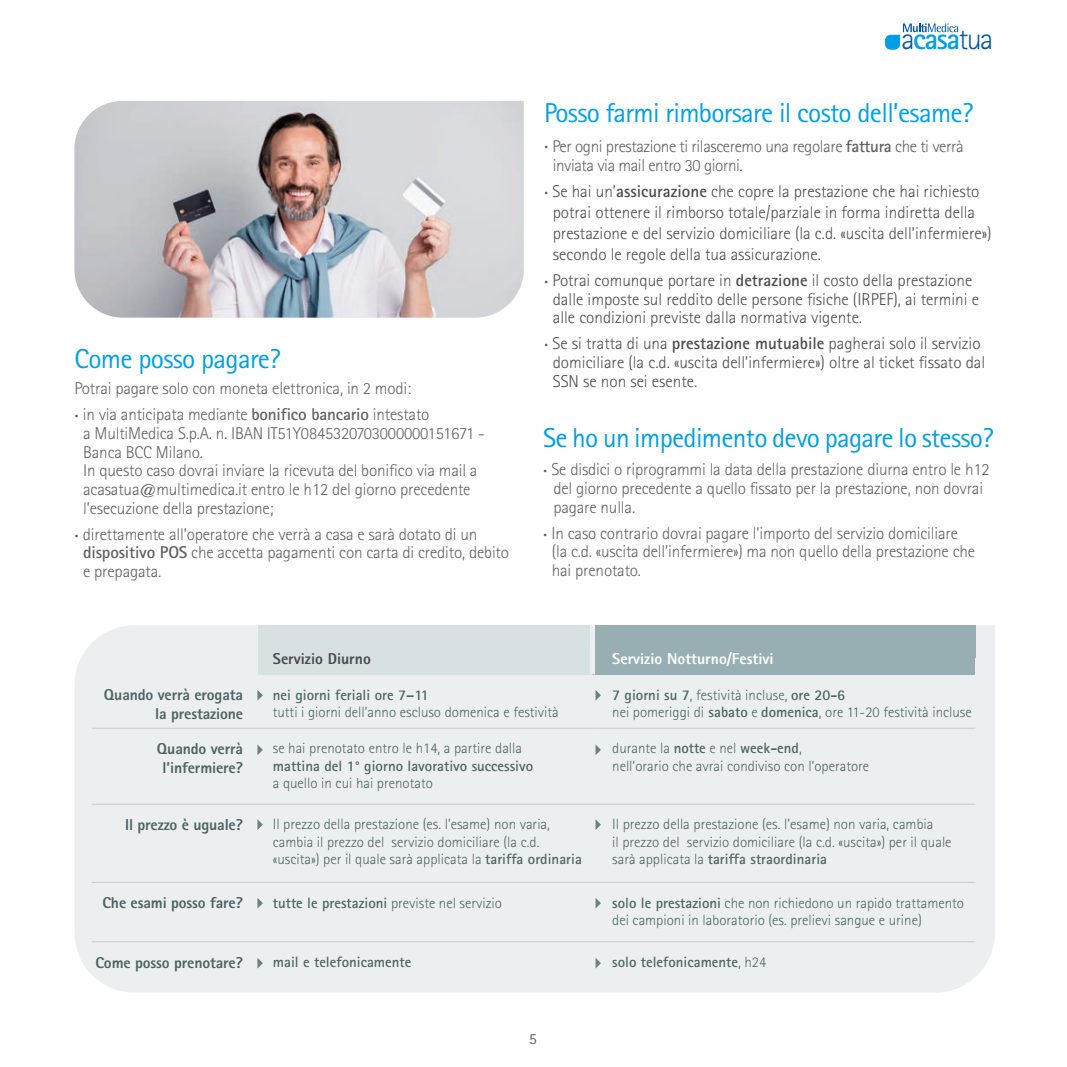
<style>
.page{position:relative;width:1067px;height:1067px;background:#fff}
.page>*{position:absolute;margin:0;border:0;box-sizing:border-box;transform-origin:0 0}
.t1{font:300 29.93px "Rotis Sans Serif Std";color:#0055a3}
.t2{font:27.3px "Rotis Sans Serif Std";letter-spacing:-.025em;color:#009fe3}
.t3{font:300 17.15px/18.7px "Rotis Sans Serif Std";letter-spacing:-.01em;color:#60605f}
.t4{font:300 17.15px/18.7px "Rotis Sans Serif Std";color:#4b4b4a}
.t5{font:800 15.75px/18.7px "Rotis Sans Serif Std";letter-spacing:-.01em;color:#4e6365;text-align:right}
.t6{font:800 15.75px "Rotis Sans Serif Std";color:#fff}
.t7{font:800 15.75px "Rotis Sans Serif Std";color:#4b4b4a}
.t8{font:15.4px "Rotis Sans Serif Std";color:#60605f}
.t9{font:300 14.88px/17.5px "Rotis Sans Serif Std";color:#4e6365}
.t10{font:700 14.88px "Rotis Sans Serif Std";color:#4e6365}
.s1{font-family:"Minion Pro";font-weight:700}
.s2{font-weight:700}
.s3{font-weight:700;color:#009fe3}
.s4{color:#4b4b4a}
.s5{font-family:"Minion Pro";font-weight:700;color:#60605f}
.s6{font-weight:300}
</style>
<div class="page">
<div style="left:75px;top:625px;width:919px;height:367px;background:#eceff0"></div>
<img style="left:74px;top:101px;width:449px;height:216px">
<div style="left:258px;top:625px;width:331px;height:33px;background:#d7e0e3"></div>
<div style="left:595px;top:625px;width:380px;height:33px;background:#97afb3"></div>
<div style="left:258px;top:642px;width:334px;height:32px;background:#d7e0e3"></div>
<div style="left:592px;top:642px;width:383px;height:32px;background:#97afb3"></div>
<hr style="left:92px;top:727px;width:166px;height:1px;background:#c5ced1">
<hr style="left:258px;top:727px;width:334px;height:1px;background:#c5ced1">
<hr style="left:592px;top:727px;width:383px;height:1px;background:#c5ced1">
<hr style="left:92px;top:803px;width:166px;height:1px;background:#c5ced1">
<hr style="left:258px;top:803px;width:334px;height:1px;background:#c5ced1">
<hr style="left:592px;top:803px;width:383px;height:1px;background:#c5ced1">
<hr style="left:92px;top:881px;width:166px;height:2px;background:#c5ced1">
<hr style="left:258px;top:881px;width:334px;height:2px;background:#c5ced1">
<hr style="left:592px;top:881px;width:383px;height:2px;background:#c5ced1">
<hr style="left:92px;top:941px;width:166px;height:1px;background:#c5ced1">
<hr style="left:258px;top:941px;width:334px;height:1px;background:#c5ced1">
<hr style="left:592px;top:941px;width:383px;height:1px;background:#c5ced1">
<div style="left:590px;top:642px;width:5px;height:32px;background:#eceff0"></div>
<svg style="left:257px;top:690px;width:6px;height:10px"></svg>
<svg style="left:257px;top:744px;width:6px;height:11px"></svg>
<svg style="left:257px;top:819px;width:6px;height:11px"></svg>
<svg style="left:257px;top:897px;width:6px;height:11px"></svg>
<svg style="left:257px;top:957px;width:6px;height:11px"></svg>
<svg style="left:595px;top:690px;width:6px;height:10px"></svg>
<svg style="left:595px;top:744px;width:6px;height:11px"></svg>
<svg style="left:595px;top:819px;width:6px;height:11px"></svg>
<svg style="left:595px;top:897px;width:6px;height:11px"></svg>
<svg style="left:595px;top:957px;width:6px;height:11px"></svg>
<svg style="left:885px;top:24px;width:73px;height:26px"></svg>
<h2 class="t2" style="left:74px;top:342px;width:208px">Come posso pagare?</h2>
<p class="t3" style="left:74px;top:376px;width:356px;line-height:25.6px">Potrai pagare solo con moneta elettronica, in 2 modi:<br><span class="s1">·</span> in via anticipata mediante <span class="s2">bonifico bancario</span> intestato</p>
<p class="t3" style="left:83px;top:423px;width:403px">a MultiMedica S.p.A. n. IBAN IT51Y0845320703000000151671 - Banca BCC Milano.<br>In questo caso dovrai inviare la ricevuta del bonifico via mail a acasatua@multimedica.it entro le h12 del giorno precedente l’esecuzione della prestazione;</p>
<p class="t3" style="left:83px;top:524px;width:427px;text-indent:-9px"><span class="s1">·</span> direttamente all’operatore che verrà a casa e sarà dotato di un <span class="s2">dispositivo POS</span> che accetta pagamenti con carta di credito, debito e prepagata.</p>
<h1 class="t1" style="left:901px;top:22px;width:94px">a<span class="s3">casa</span>tua</h1>
<h2 class="t2" style="left:544px;top:97px;width:431px">Posso farmi rimborsare il costo dell’esame?</h2>
<p class="t3" style="left:553px;top:137px;width:412px;text-indent:-9px"><span class="s1">·</span> Per ogni prestazione ti rilasceremo una regolare <span class="s2">fattura</span> che ti verrà inviata via mail entro 30 giorni<span class="s4">.</span></p>
<p class="t4" style="left:553px;top:180px;width:440px;line-height:21.2px;text-indent:-9px"><span class="s5">·</span> Se hai un’<span class="s2">assicurazione</span> che copre la prestazione che hai richiesto potrai ottenere il rimborso totale/parziale in forma indiretta della prestazione e del servizio domiciliare (la c.d. «uscita dell’infermiere») secondo le regole della tua assicurazione.</p>
<p class="t4" style="left:553px;top:271px;width:428px;text-indent:-9px"><span class="s5">·</span> Potrai comunque portare in <span class="s2">detrazione</span> il costo della prestazione dalle imposte sul reddito delle persone fisiche (IRPEF), ai termini e alle condizioni previste dalla normativa vigente.</p>
<p class="t4" style="left:553px;top:334px;width:434px;text-indent:-9px"><span class="s5">·</span> Se si tratta di una <span class="s2">prestazione mutuabile</span> pagherai solo il servizio domiciliare (la c.d. «uscita dell’infermiere») oltre al ticket fissato dal<br>SSN se non sei esente.</p>
<h2 class="t2" style="left:543px;top:421px;width:452px">Se ho un impedimento devo pagare lo stesso?</h2>
<p class="t3" style="left:553px;top:460px;width:438px;text-indent:-10px"><span class="s1">·</span> Se disdici o riprogrammi la data della prestazione diurna entro le h12 del giorno precedente a quello fissato per la prestazione, non dovrai pagare nulla.</p>
<p class="t3" style="left:552px;top:523px;width:425px;text-indent:-9px"><span class="s1">·</span> In caso contrario dovrai pagare l’importo del servizio domiciliare (la c.d. «uscita dell’infermiere») ma non quello della prestazione che hai prenotato.</p>
<p class="t7" style="left:273px;top:648px;width:100px">Servizio Diurno</p>
<p class="t6" style="left:612px;top:648px;width:163px">Servizio Notturno/Festivi</p>
<p class="t5" style="left:104px;top:685px;width:141px">Quando verrà erogata la prestazione</p>
<p class="t10" style="left:273px;top:685px;width:157px">nei giorni feriali ore 7–11</p>
<p class="t9" style="left:273px;top:703px;width:287px">tutti i giorni dell’anno escluso domenica e festività</p>
<p class="t5" style="left:157px;top:739px;width:88px;text-align:center">Quando verrà l’infermiere?</p>
<p class="t9" style="left:273px;top:739px;width:251px">se hai prenotato entro le h14, a partire dalla</p>
<p class="t10" style="left:273px;top:756px;width:262px">mattina del 1° giorno lavorativo successivo</p>
<p class="t9" style="left:273px;top:774px;width:161px">a quello in cui hai prenotato</p>
<p class="t9" style="left:612px;top:685px;width:361px"><span class="s2">7 giorni su 7</span>, festività incluse, <span class="s2">ore 20-6<br></span>nei pomeriggi di <span class="s2">sabato</span> e <span class="s2">domenica</span>, ore 11-20 festività incluse</p>
<p class="t9" style="left:612px;top:739px;width:258px">durante la <span class="s2">notte</span> e nel <span class="s2">week-end</span>,<br>nell’orario che avrai condiviso con l’operatore</p>
<p class="t5" style="left:125px;top:815px;width:119px">Il prezzo è uguale?</p>
<p class="t9" style="left:273px;top:815px;width:310px">Il prezzo della prestazione (es. l’esame) non varia, cambia il prezzo del servizio domiciliare (la c.d. «uscita») per il quale sarà applicata la <span class="s2">tariffa ordinaria</span></p>
<p class="t9" style="left:612px;top:815px;width:341px">Il prezzo della prestazione (es. l’esame) non varia, cambia<br>il prezzo del servizio domiciliare (la c.d. «uscita») per il quale sarà applicata la <span class="s2">tariffa straordinaria</span></p>
<p class="t5" style="left:102px;top:893px;width:142px">Che esami posso fare?</p>
<p class="t9" style="left:273px;top:893px;width:231px"><span class="s2">tutte le prestazioni</span> previste nel servizio</p>
<p class="t9" style="left:612px;top:893px;width:353px"><span class="s2">solo le prestazioni</span> che non richiedono un rapido trattamento dei campioni in laboratorio (es. prelievi sangue e urine)</p>
<p class="t5" style="left:95px;top:952px;width:149px">Come posso prenotare?</p>
<p class="t10" style="left:273px;top:952px;width:140px">mail e telefonicamente</p>
<p class="t10" style="left:612px;top:952px;width:155px">solo telefonicamente<span class="s6">, h24</span></p>
<p class="t8" style="left:529px;top:1030px;width:9px">5</p>
</div>
